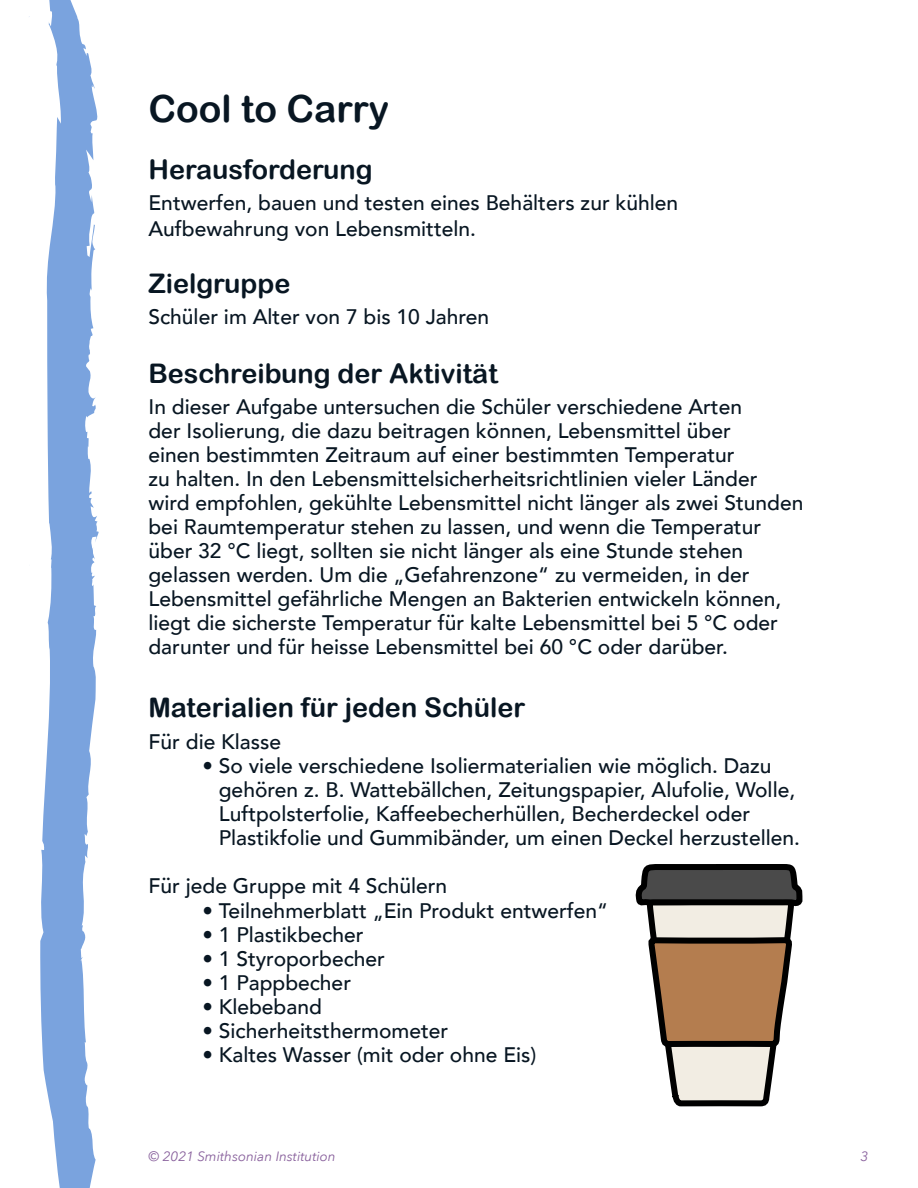
<style>
.page{position:relative;width:918px;height:1188px;background:#fff}
.page>*{position:absolute;margin:0;border:0;box-sizing:border-box;transform-origin:0 0}
.t1{font:37.5px "Arial Rounded MT Bold";color:#081622}
.t2{font:27px "Arial Rounded MT Bold";color:#081622}
.t3{font:500 21px/24px "Avenir";color:#081622}
.t4{font:italic 13.5px "Avenir Next";color:#88609c}
</style>
<div class="page">
<svg style="left:40px;top:0;width:59px;height:1188px;fill:#7aa3de"></svg>
<img style="left:635px;top:864px;width:168px;height:243px">
<p class="t1" style="left:148px;top:86px;width:242px">Cool to Carry</p>
<h2 class="t2" style="left:148px;top:153px;width:226px">Herausforderung</h2>
<p class="t3" style="left:148px;top:189px;width:531px;line-height:25.5px">Entwerfen, bauen und testen eines Behälters zur kühlen<br>Aufbewahrung von Lebensmitteln.</p>
<h2 class="t2" style="left:148px;top:267px;width:143px">Zielgruppe</h2>
<p class="t3" style="left:148px;top:304px;width:342px">Schüler im Alter von 7 bis 10 Jahren</p>
<h2 class="t2" style="left:148px;top:357px;width:351px">Beschreibung der Aktivität</h2>
<p class="t3" style="left:148px;top:394px;width:656px">In dieser Aufgabe untersuchen die Schüler verschiedene Arten<br>der Isolierung, die dazu beitragen können, Lebensmittel über<br>einen bestimmten Zeitraum auf einer bestimmten Temperatur<br>zu halten. In den Lebensmittelsicherheitsrichtlinien vieler Länder wird empfohlen, gekühlte Lebensmittel nicht länger als zwei Stunden bei Raumtemperatur stehen zu lassen, und wenn die Temperatur über 32 °C liegt, sollten sie nicht länger als eine Stunde stehen gelassen werden. Um die „Gefahrenzone“ zu vermeiden, in der Lebensmittel gefährliche Mengen an Bakterien entwickeln können, liegt die sicherste Temperatur für kalte Lebensmittel bei 5 °C oder darunter und für heisse Lebensmittel bei 60 °C oder darüber.</p>
<h2 class="t2" style="left:148px;top:692px;width:378px">Materialien für jeden Schüler</h2>
<p class="t3" style="left:148px;top:728px;width:134px">Für die Klasse</p>
<p class="t3" style="left:219px;top:752px;width:583px;text-indent:-16px">• So viele verschiedene Isoliermaterialien wie möglich. Dazu gehören z. B. Wattebällchen, Zeitungspapier, Alufolie, Wolle, Luftpolsterfolie, Kaffeebecherhüllen, Becherdeckel oder Plastikfolie und Gummibänder, um einen Deckel herzustellen.</p>
<p class="t3" style="left:148px;top:872px;width:300px">Für jede Gruppe mit 4 Schülern</p>
<p class="t3" style="left:202px;top:898px;width:407px">• Teilnehmerblatt „Ein Produkt entwerfen“</p>
<p class="t3" style="left:202px;top:922px;width:163px">• 1 Plastikbecher</p>
<p class="t3" style="left:202px;top:946px;width:184px">• 1 Styroporbecher</p>
<p class="t3" style="left:202px;top:970px;width:150px">• 1 Pappbecher</p>
<p class="t3" style="left:202px;top:994px;width:121px">• Klebeband</p>
<p class="t3" style="left:202px;top:1018px;width:247px">• Sicherheitsthermometer</p>
<p class="t3" style="left:202px;top:1042px;width:335px">• Kaltes Wasser (mit oder ohne Eis)</p>
<p class="t4" style="left:148px;top:1145px;width:189px">© 2021 Smithsonian Institution</p>
<p class="t4" style="left:861px;top:1145px;width:9px">3</p>
</div>
